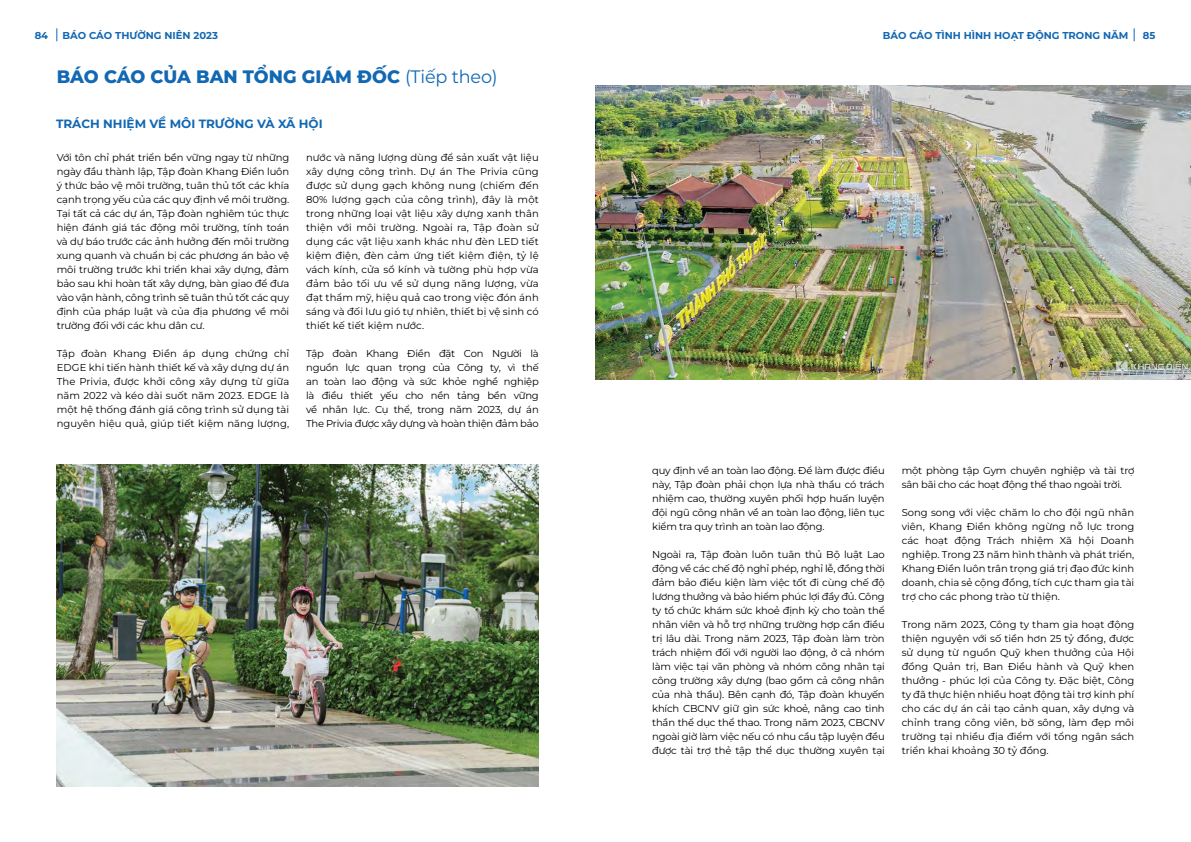
<style>
.page{position:relative;width:1191px;height:842px;background:#fff}
.page>*{position:absolute;margin:0;border:0;box-sizing:border-box;transform-origin:0 0}
.t1{font:800 18px "Montserrat";color:#1268b3}
.t2{font:700 12px "Montserrat";color:#1268b3}
.t3{font:10px/14px "Montserrat";letter-spacing:-.01em;color:#000;text-align:justify}
.t4{font:700 10px "Montserrat";color:#1268b3}
.s1{font-weight:400}
</style>
<div class="page">
<img style="left:57px;top:465px;width:482px;height:321px">
<img style="left:595px;top:85px;width:596px;height:295px">
<svg style="left:56px;top:28px;width:1px;height:13px"></svg>
<svg style="left:1133px;top:28px;width:1px;height:13px"></svg>
<p class="t4" style="left:35px;top:28px;width:15px">84</p>
<p class="t4" style="left:63px;top:28px;width:157px">BÁO CÁO THƯỜNG NIÊN 2023</p>
<p class="t4" style="left:883px;top:28px;width:247px">BÁO CÁO TÌNH HÌNH HOẠT ĐỘNG TRONG NĂM</p>
<p class="t4" style="left:1142px;top:28px;width:14px">85</p>
<h1 class="t1" style="left:57px;top:64px;width:442px">BÁO CÁO CỦA BAN TỔNG GIÁM ĐỐC <span class="s1">(Tiếp theo)</span></h1>
<p class="t2" style="left:56px;top:116px;width:268px">TRÁCH NHIỆM VỀ MÔI TRƯỜNG VÀ XÃ HỘI</p>
<p class="t3" style="left:57px;top:150px;width:234px">Với tôn chỉ phát triển bền vững ngay từ những ngày đầu thành lập, Tập đoàn Khang Điền luôn ý thức bảo vệ môi trường, tuân thủ tốt các khía cạnh trọng yếu của các quy định về môi trường.<br>Tại tất cả các dự án, Tập đoàn nghiêm túc thực hiện đánh giá tác động môi trường, tính toán và dự báo trước các ảnh hưởng đến môi trường xung quanh và chuẩn bị các phương án bảo vệ môi trường trước khi triển khai xây dựng, đảm bảo sau khi hoàn tất xây dựng, bàn giao để đưa vào vận hành, công trình sẽ tuân thủ tốt các quy định của pháp luật và của địa phương về môi trường đối với các khu dân cư.</p>
<p class="t3" style="left:57px;top:346px;width:234px">Tập đoàn Khang Điền áp dụng chứng chỉ EDGE khi tiến hành thiết kế và xây dựng dự án The Privia, được khởi công xây dựng từ giữa năm 2022 và kéo dài suốt năm 2023. EDGE là một hệ thống đánh giá công trình sử dụng tài nguyên hiệu quả, giúp tiết kiệm năng lượng,</p>
<p class="t3" style="left:306px;top:150px;width:234px">nước và năng lượng dùng để sản xuất vật liệu xây dựng công trình. Dự án The Privia cũng được sử dụng gạch không nung (chiếm đến 80% lượng gạch của công trình), đây là một trong những loại vật liệu xây dựng xanh thân thiện với môi trường. Ngoài ra, Tập đoàn sử dụng các vật liệu xanh khác như đèn LED tiết kiệm điện, đèn cảm ứng tiết kiệm điện, tỷ lệ vách kính, cửa sổ kính và tường phù hợp vừa đảm bảo tối ưu về sử dụng năng lượng, vừa đạt thẩm mỹ, hiệu quả cao trong việc đón ánh sáng và đối lưu gió tự nhiên, thiết bị vệ sinh có thiết kế tiết kiệm nước.</p>
<p class="t3" style="left:306px;top:346px;width:234px">Tập đoàn Khang Điền đặt Con Người là nguồn lực quan trọng của Công ty, vì thế an toàn lao động và sức khỏe nghề nghiệp là điều thiết yếu cho nền tảng bền vững về nhân lực. Cụ thể, trong năm 2023, dự án The Privia được xây dựng và hoàn thiện đảm bảo</p>
<p class="t3" style="left:652px;top:463px;width:234px">quy định về an toàn lao động. Để làm được điều này, Tập đoàn phải chọn lựa nhà thầu có trách nhiệm cao, thường xuyên phối hợp huấn luyện đội ngũ công nhân về an toàn lao động, liên tục kiểm tra quy trình an toàn lao động.</p>
<p class="t3" style="left:652px;top:547px;width:234px">Ngoài ra, Tập đoàn luôn tuân thủ Bộ luật Lao động về các chế độ nghỉ phép, nghỉ lễ, đồng thời đảm bảo điều kiện làm việc tốt đi cùng chế độ lương thưởng và bảo hiểm phúc lợi đầy đủ. Công ty tổ chức khám sức khoẻ định kỳ cho toàn thể nhân viên và hỗ trợ những trường hợp cần điều trị lâu dài. Trong năm 2023, Tập đoàn làm tròn trách nhiệm đối với người lao động, ở cả nhóm làm việc tại văn phòng và nhóm công nhân tại công trường xây dựng (bao gồm cả công nhân của nhà thầu). Bên cạnh đó, Tập đoàn khuyến khích CBCNV giữ gìn sức khoẻ, nâng cao tinh thần thể dục thể thao. Trong năm 2023, CBCNV ngoài giờ làm việc nếu có nhu cầu tập luyện đều được tài trợ thẻ tập thể dục thường xuyên tại</p>
<p class="t3" style="left:901px;top:463px;width:234px">một phòng tập Gym chuyên nghiệp và tài trợ sân bãi cho các hoạt động thể thao ngoài trời.</p>
<p class="t3" style="left:901px;top:505px;width:234px">Song song với việc chăm lo cho đội ngũ nhân viên, Khang Điền không ngừng nỗ lực trong các hoạt động Trách nhiệm Xã hội Doanh nghiệp. Trong 23 năm hình thành và phát triển, Khang Điền luôn trân trọng giá trị đạo đức kinh doanh, chia sẻ cộng đồng, tích cực tham gia tài trợ cho các phong trào từ thiện.</p>
<p class="t3" style="left:901px;top:617px;width:234px">Trong năm 2023, Công ty tham gia hoạt động thiện nguyện với số tiền hơn 25 tỷ đồng, được sử dụng từ nguồn Quỹ khen thưởng của Hội đồng Quản trị, Ban Điều hành và Quỹ khen thưởng - phúc lợi của Công ty. Đặc biệt, Công ty đã thực hiện nhiều hoạt động tài trợ kinh phí cho các dự án cải tạo cảnh quan, xây dựng và chỉnh trang công viên, bờ sông, làm đẹp môi trường tại nhiều địa điểm với tổng ngân sách triển khai khoảng 30 tỷ đồng.</p>
</div>
